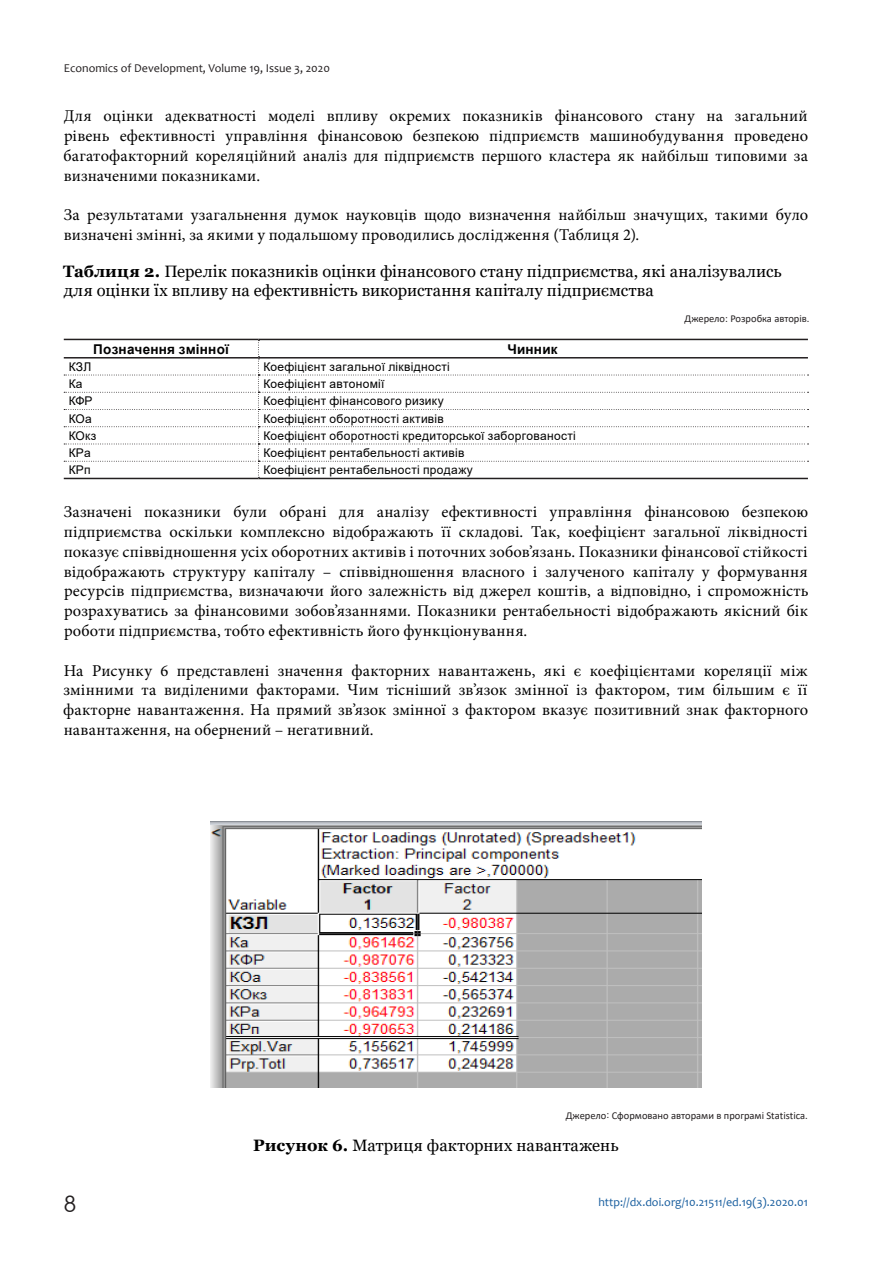
<style>
.page{position:relative;width:893px;height:1263px;background:#fff}
.page>*{position:absolute;margin:0;border:0;box-sizing:border-box;transform-origin:0 0}
.t1{font:22.5px "Avant Garde Gothic C";color:#231f20}
.t2{font:16.5px/19.8px "Minion Pro";letter-spacing:.01em;color:#000;text-align:justify}
.t3{font:16.5px/19.6px "Georgia";letter-spacing:.01em;color:#000}
.t4{font:700 13.5px "Arial";letter-spacing:.015em;color:#000}
.t5{font:12px "Arial";letter-spacing:.025em;color:#000}
.t6{font:12px "Candara";color:#231f20}
.t7{font:12px "Candara";color:#175d9e}
.t8{font:10.5px "Calibri";color:#231f20}
.s1{font-weight:700}
</style>
<div class="page">
<svg style="left:64px;top:340px;width:744px;height:138px"></svg>
<hr style="left:64px;top:339px;width:194px;height:1px;background:#231f20">
<hr style="left:258px;top:339px;width:550px;height:1px;background:#231f20">
<hr style="left:64px;top:357px;width:194px;height:1px;background:#231f20">
<hr style="left:258px;top:357px;width:550px;height:1px;background:#231f20">
<hr style="left:64px;top:478px;width:194px;height:1px;background:#231f20">
<hr style="left:258px;top:478px;width:550px;height:1px;background:#231f20">
<img style="left:210px;top:822px;width:492px;height:266px">
<p class="t6" style="left:64px;top:64px;width:268px">Economics of Development, Volume 19, Issue 3, 2020</p>
<p class="t2" style="left:63px;top:107px;width:746px">Для оцінки адекватності моделі впливу окремих показників фінансового стану на загальний рівень ефективності управління фінансовою безпекою підприємств машинобудування проведено багатофакторний кореляційний аналіз для підприємств першого кластера як найбільш типовими за визначеними показниками.</p>
<p class="t2" style="left:64px;top:206px;width:746px">За результатами узагальнення думок науковців щодо визначення найбільш значущих, такими було визначені змінні, за якими у подальшому проводились дослідження (Таблиця 2).</p>
<p class="t3" style="left:63px;top:261px;width:720px"><span class="s1">Таблиця 2.</span> Перелік показників оцінки фінансового стану підприємства, які аналізувались для оцінки їх впливу на ефективність використання капіталу підприємства</p>
<p class="t8" style="left:685px;top:311px;width:126px">Джерело: Розробка авторів.</p>
<p class="t4" style="left:93px;top:339px;width:137px">Позначення змінної</p>
<p class="t4" style="left:507px;top:339px;width:52px">Чинник</p>
<p class="t5" style="left:69px;top:358px;width:24px">КЗЛ</p>
<p class="t5" style="left:263px;top:358px;width:188px">Коефіцієнт загальної ліквідності</p>
<p class="t5" style="left:69px;top:375px;width:15px">Ка</p>
<p class="t5" style="left:263px;top:375px;width:123px">Коефіцієнт автономії</p>
<p class="t5" style="left:69px;top:393px;width:25px">КФР</p>
<p class="t5" style="left:263px;top:393px;width:182px">Коефіцієнт фінансового ризику</p>
<p class="t5" style="left:69px;top:410px;width:25px">КОа</p>
<p class="t5" style="left:263px;top:410px;width:182px">Коефіцієнт оборотності активів</p>
<p class="t5" style="left:69px;top:427px;width:29px">КОкз</p>
<p class="t5" style="left:263px;top:427px;width:314px">Коефіцієнт оборотності кредиторської заборгованості</p>
<p class="t5" style="left:69px;top:444px;width:24px">КРа</p>
<p class="t5" style="left:263px;top:444px;width:203px">Коефіцієнт рентабельності активів</p>
<p class="t5" style="left:69px;top:462px;width:23px">КРп</p>
<p class="t5" style="left:263px;top:462px;width:211px">Коефіцієнт рентабельності продажу</p>
<p class="t2" style="left:64px;top:503px;width:746px">Зазначені показники були обрані для аналізу ефективності управління фінансовою безпекою підприємства оскільки комплексно відображають її складові. Так, коефіцієнт загальної ліквідності показує співвідношення усіх оборотних активів і поточних зобов’язань. Показники фінансової стійкості відображають структуру капіталу – співвідношення власного і залученого капіталу у формування ресурсів підприємства, визначаючи його залежність від джерел коштів, а відповідно, і спроможність розрахуватись за фінансовими зобов’язаннями. Показники рентабельності відображають якісний бік роботи підприємства, тобто ефективність його функціонування.</p>
<p class="t2" style="left:63px;top:662px;width:747px">На Рисунку 6 представлені значення факторних навантажень, які є коефіцієнтами кореляції між змінними та виділеними факторами. Чим тісніший зв’язок змінної із фактором, тим більшим є її факторне навантаження. На прямий зв’язок змінної з фактором вказує позитивний знак факторного навантаження, на обернений – негативний.</p>
<h1 class="t1" style="left:64px;top:1191px;width:14px">8</h1>
<p class="t8" style="left:566px;top:1108px;width:244px">Джерело: Сформовано авторами в програмі Statistica.</p>
<p class="t3" style="left:253px;top:1136px;width:367px"><span class="s1">Рисунок 6.</span> Матриця факторних навантажень</p>
<p class="t7" style="left:598px;top:1197px;width:211px">http://dx.doi.org/10.21511/ed.19(3).2020.01</p>
</div>
